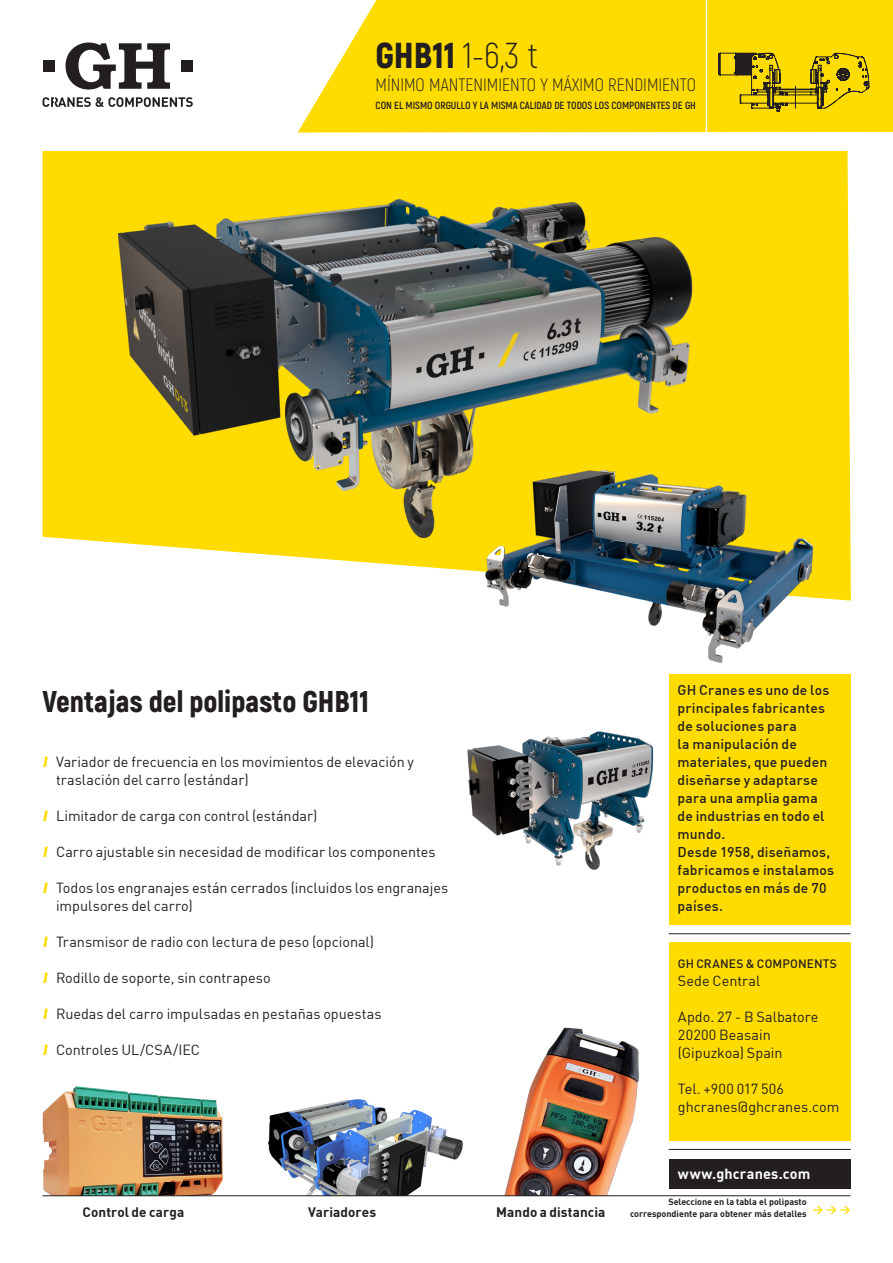
<style>
.page{position:relative;width:893px;height:1263px;background:#fff}
.page>*{position:absolute;margin:0;border:0;box-sizing:border-box;transform-origin:0 0}
.t1{font:300 36px "Akrobat";color:#231f20}
.t2{font:900 30px "Akrobat";color:#231f20}
.t3{font:300 18px "Akrobat";color:#231f20}
._01_Text_Base_Sangri{font:14.4px/18px "DIN";color:#231f20}
._02_Text_Base{font:14.4px/18px "DIN";color:#231f20}
.t4{font:700 14.4px "DIN";letter-spacing:.01em;color:#fff}
._03_Text_Base_Bold{font:500 13.95px/18px "DIN";letter-spacing:.01em;color:#231f20}
.t5{font:700 13.5px "DIN";letter-spacing:.005em;color:#231f20}
._02_Text_Base-2{font:500 12px "DIN";letter-spacing:.01em;color:#231f20}
.t6{font:700 10.5px "DIN";color:#ffdc01}
.t7{font:700 10.35px "Akrobat";color:#231f20}
.t8{font:700 9px/12px "DIN";color:#231f20;text-align:right}
.s1{font-weight:900}
.s2{font-weight:900;font-style:italic;color:#ffdc01}
</style>
<div class="page">
<div style="left:43px;top:151px;width:808px;height:450px;background:#ffdc01"></div>
<svg style="left:298px;top:0;width:595px;height:133px;background:#fede15"></svg>
<svg style="left:66px;top:43px;width:104px;height:47px"></svg>
<div style="left:182px;top:60px;width:11px;height:12px;background:#231f20"></div>
<div style="left:43px;top:60px;width:11px;height:12px;background:#231f20"></div>
<svg style="left:43px;top:97px;width:150px;height:10px"></svg>
<svg style="left:718px;top:53px;width:151px;height:58px;background:#c7ac08"></svg>
<hr style="left:706px;top:0;width:1px;height:133px;background:#fff">
<div style="left:669px;top:943px;width:181px;height:198px;background:#ffdc01"></div>
<div style="left:669px;top:1159px;width:181px;height:29px;background:#231f20"></div>
<hr style="left:669px;top:933px;width:181px;height:1px;background:#231f20">
<hr style="left:669px;top:1149px;width:182px;height:1px;background:#231f20">
<img style="left:97px;top:187px;width:621px;height:414px">
<img style="left:485px;top:454px;width:332px;height:209px">
<img style="left:467px;top:731px;width:187px;height:139px">
<img style="left:504px;top:1027px;width:135px;height:168px">
<img style="left:42px;top:1086px;width:181px;height:110px">
<img style="left:268px;top:1099px;width:195px;height:96px">
<hr style="left:43px;top:1195px;width:807px;height:1px;background:#231f20">
<div style="left:669px;top:674px;width:181px;height:251px;background:#ffdc01"></div>
<p class="t1" style="left:376px;top:34px;width:164px"><span class="s1">GHB11</span> 1-6,3 t</p>
<p class="t3" style="left:376px;top:74px;width:322px">MÍNIMO MANTENIMIENTO Y MÁXIMO RENDIMIENTO</p>
<p class="t7" style="left:376px;top:99px;width:322px">CON EL MISMO ORGULLO Y LA MISMA CALIDAD DE TODOS LOS COMPONENTES DE GH</p>
<p class="t2" style="left:43px;top:682px;width:328px">Ventajas del polipasto GHB11</p>
<p class="_01_Text_Base_Sangri" style="left:56px;top:752px;width:360px;text-indent:-14px"><span class="s2">I</span> Variador de frecuencia en los movimientos de elevación y traslación del carro (estándar)</p>
<p class="_01_Text_Base_Sangri" style="left:43px;top:806px;width:276px"><span class="s2">I</span> Limitador de carga con control (estándar)</p>
<p class="_01_Text_Base_Sangri" style="left:43px;top:842px;width:395px"><span class="s2">I</span> Carro ajustable sin necesidad de modificar los componentes</p>
<p class="_01_Text_Base_Sangri" style="left:56px;top:878px;width:394px;text-indent:-14px"><span class="s2">I</span> Todos los engranajes están cerrados (incluidos los engranajes impulsores del carro)</p>
<p class="_01_Text_Base_Sangri" style="left:43px;top:932px;width:333px"><span class="s2">I</span> Transmisor de radio con lectura de peso (opcional)</p>
<p class="_01_Text_Base_Sangri" style="left:43px;top:968px;width:230px"><span class="s2">I</span> Rodillo de soporte, sin contrapeso</p>
<p class="_01_Text_Base_Sangri" style="left:43px;top:1004px;width:341px"><span class="s2">I</span> Ruedas del carro impulsadas en pestañas opuestas</p>
<p class="_01_Text_Base_Sangri" style="left:43px;top:1040px;width:159px"><span class="s2">I</span> Controles UL/CSA/IEC</p>
<p class="_03_Text_Base_Bold" style="left:677px;top:680px;width:153px">GH Cranes es uno de los principales fabricantes de soluciones para<br>la manipulación de materiales, que pueden diseñarse y adaptarse para una amplia gama de industrias en todo el mundo.</p>
<p class="_03_Text_Base_Bold" style="left:677px;top:842px;width:158px">Desde 1958, diseñamos, fabricamos e instalamos productos en más de 70 países.</p>
<p class="_02_Text_Base-2" style="left:678px;top:956px;width:161px">GH CRANES &amp; COMPONENTS</p>
<p class="_02_Text_Base" style="left:678px;top:971px;width:84px">Sede Central</p>
<p class="_02_Text_Base" style="left:678px;top:1007px;width:142px">Apdo. 27 - B Salbatore</p>
<p class="_02_Text_Base" style="left:678px;top:1025px;width:106px">20200 Beasain (Gipuzkoa) Spain</p>
<p class="_02_Text_Base" style="left:678px;top:1079px;width:108px">Tel. +900 017 506</p>
<p class="_02_Text_Base" style="left:678px;top:1097px;width:163px">ghcranes@ghcranes.com</p>
<p class="t4" style="left:678px;top:1164px;width:134px">www.ghcranes.com</p>
<p class="t5" style="left:83px;top:1203px;width:103px">Control de carga</p>
<p class="t5" style="left:308px;top:1203px;width:70px">Variadores</p>
<p class="t5" style="left:496px;top:1203px;width:111px">Mando a distancia</p>
<p class="t8" style="left:630px;top:1195px;width:178px">Seleccione en la tabla el polipasto correspondiente para obtener más detalles</p>
<p class="t6" style="left:812px;top:1202px;width:39px">&gt;&gt;&gt;</p>
</div>
